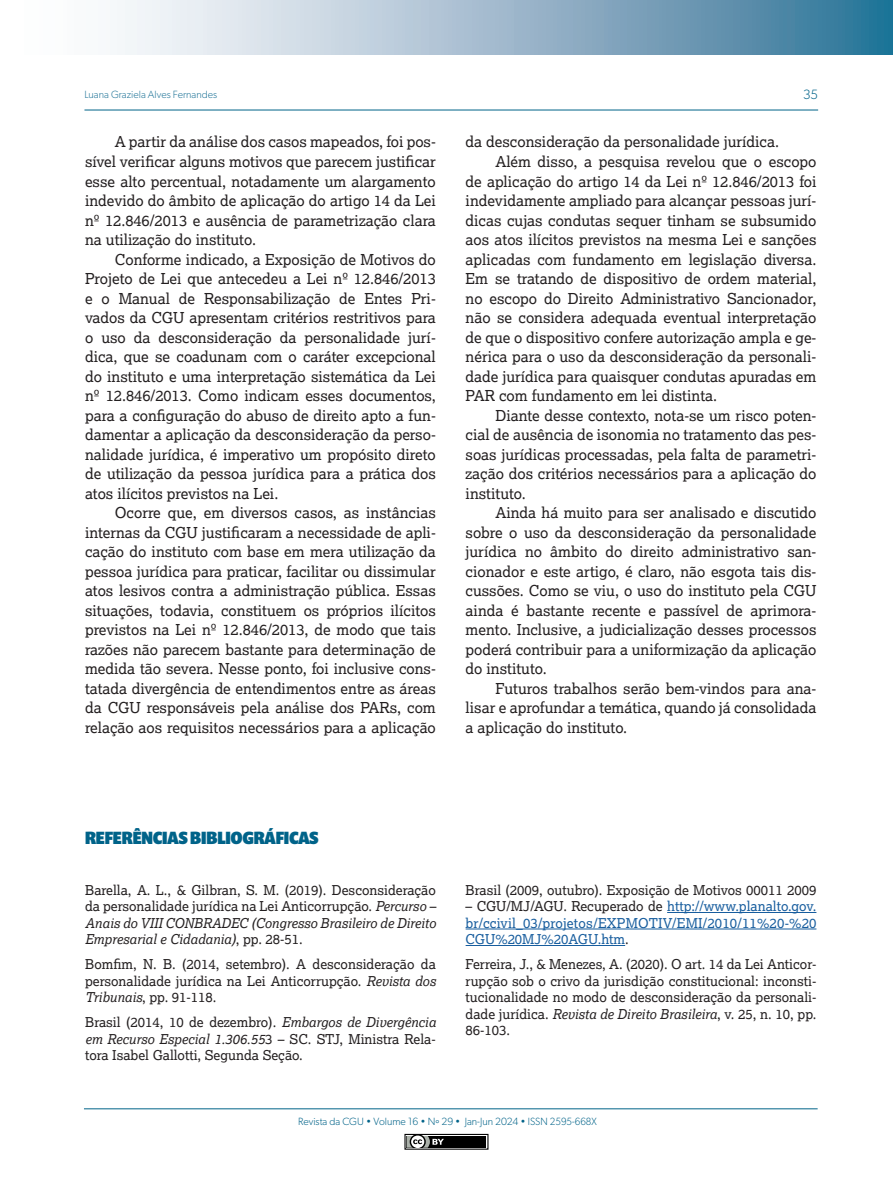
<style>
.page{position:relative;width:893px;height:1191px;background:#fff}
.page>*{position:absolute;margin:0;border:0;box-sizing:border-box;transform-origin:0 0}
.TÍTULO_CORRENTE{font:900 18px "Prenton RP Cond";color:#006389}
.TEXTO_DUAS_COLUNAS{font:15px/19.5px "Lexia";color:#231f20;text-align:justify}
.TEXTO_DUAS_COLUNAS_BIBLIOGRFIA{font:13.5px/16.5px "Lexia";color:#231f20;text-align:justify}
.TEXTO_DUAS_COLUNAS_BIBLIOGRFIA-2{font:13.5px/16.5px "Lexia";letter-spacing:.015em;color:#175d9e;text-align:justify}
.t1{font:300 13.5px "Gibson";color:#006389}
.t2{font:300 10.5px "Gibson";color:#006389}
.t3{font:300 10.5px "Gibson";color:#237699}
.s1{font-style:italic}
.s2{color:#231f20}
</style>
<div class="page">
<svg style="left:117px;top:0;width:776px;height:54px;background:#99b7cb"></svg>
<hr style="left:84px;top:110px;width:734px;height:1px;background:#006389">
<hr style="left:84px;top:1108px;width:734px;height:1px;background:#006389">
<div style="left:404px;top:1133px;width:84px;height:16px;border:1px solid #000"></div>
<div style="left:407px;top:1135px;width:79px;height:12px;background:#000"></div>
<svg style="left:407px;top:1135px;width:37px;height:12px"></svg>
<hr style="left:667px;top:912px;width:149px;height:1px;background:#175d9e">
<hr style="left:466px;top:928px;width:350px;height:1px;background:#175d9e">
<hr style="left:466px;top:945px;width:159px;height:1px;background:#175d9e">
<p class="t3" style="left:84px;top:88px;width:134px">Luana Graziela Alves Fernandes</p>
<p class="t1" style="left:803px;top:86px;width:17px">35</p>
<p class="TEXTO_DUAS_COLUNAS" style="left:85px;top:132px;width:352px;text-indent:30px">A partir da análise dos casos mapeados, foi pos&shy;sível verificar alguns motivos que parecem justificar esse alto percentual, notadamente um alargamento indevido do âmbito de aplicação do artigo 14 da Lei nº 12.846/2013 e ausência de parametrização clara na utilização do instituto.</p>
<p class="TEXTO_DUAS_COLUNAS" style="left:85px;top:249px;width:352px;text-indent:30px">Conforme indicado, a Exposição de Motivos do Projeto de Lei que antecedeu a Lei nº 12.846/2013 e o Manual de Responsabilização de Entes Pri&shy;vados da CGU apresentam critérios restritivos para o uso da desconsideração da personalidade jurí&shy;dica, que se coadunam com o caráter excepcional do instituto e uma interpretação sistemática da Lei nº 12.846/2013. Como indicam esses documentos, para a configuração do abuso de direito apto a fun&shy;damentar a aplicação da desconsideração da perso&shy;nalidade jurídica, é imperativo um propósito direto de utilização da pessoa jurídica para a prática dos atos ilícitos previstos na Lei.</p>
<p class="TEXTO_DUAS_COLUNAS" style="left:85px;top:502px;width:352px;text-indent:30px">Ocorre que, em diversos casos, as instâncias internas da CGU justificaram a necessidade de apli&shy;cação do instituto com base em mera utilização da pessoa jurídica para praticar, facilitar ou dissimular atos lesivos contra a administração pública. Essas situações, todavia, constituem os próprios ilícitos previstos na Lei nº 12.846/2013, de modo que tais razões não parecem bastante para determinação de medida tão severa. Nesse ponto, foi inclusive cons&shy;tatada divergência de entendimentos entre as áreas da CGU responsáveis pela análise dos PARs, com relação aos requisitos necessários para a aplicação</p>
<p class="TEXTO_DUAS_COLUNAS" style="left:466px;top:132px;width:315px">da desconsideração da personalidade jurídica.</p>
<p class="TEXTO_DUAS_COLUNAS" style="left:466px;top:151px;width:352px;text-indent:30px">Além disso, a pesquisa revelou que o escopo de aplicação do artigo 14 da Lei nº 12.846/2013 foi indevidamente ampliado para alcançar pessoas jurí&shy;dicas cujas condutas sequer tinham se subsumido aos atos ilícitos previstos na mesma Lei e sanções aplicadas com fundamento em legislação diversa.<br>Em se tratando de dispositivo de ordem material, no escopo do Direito Administrativo Sancionador, não se considera adequada eventual interpretação de que o dispositivo confere autorização ampla e ge&shy;nérica para o uso da desconsideração da personali&shy;dade jurídica para quaisquer condutas apuradas em PAR com fundamento em lei distinta.</p>
<p class="TEXTO_DUAS_COLUNAS" style="left:466px;top:405px;width:352px;text-indent:30px">Diante desse contexto, nota-se um risco poten&shy;cial de ausência de isonomia no tratamento das pes&shy;soas jurídicas processadas, pela falta de parametri&shy;zação dos critérios necessários para a aplicação do instituto.</p>
<p class="TEXTO_DUAS_COLUNAS" style="left:466px;top:502px;width:352px;text-indent:30px">Ainda há muito para ser analisado e discutido sobre o uso da desconsideração da personalidade jurídica no âmbito do direito administrativo san&shy;cionador e este artigo, é claro, não esgota tais dis&shy;cussões. Como se viu, o uso do instituto pela CGU ainda é bastante recente e passível de aprimora&shy;mento. Inclusive, a judicialização desses processos poderá contribuir para a uniformização da aplicação do instituto.</p>
<p class="TEXTO_DUAS_COLUNAS" style="left:466px;top:678px;width:352px;text-indent:30px">Futuros trabalhos serão bem-vindos para ana&shy;lisar e aprofundar a temática, quando já consolidada a aplicação do instituto.</p>
<p class="TÍTULO_CORRENTE" style="left:85px;top:826px;width:235px">REFERÊNCIAS BIBLIOGRÁFICAS</p>
<p class="TEXTO_DUAS_COLUNAS_BIBLIOGRFIA" style="left:85px;top:881px;width:352px">Barella, A. L., &amp; Gilbran, S. M. (2019). Desconsideração da personalidade jurídica na Lei Anticorrupção. <span class="s1">Percurso – Anais do VIII CONBRADEC (Congresso Brasileiro de Direito Empresarial e Cidadania)</span>, pp. 28-51.</p>
<p class="TEXTO_DUAS_COLUNAS_BIBLIOGRFIA" style="left:85px;top:955px;width:352px">Bomfim, N. B. (2014, setembro). A desconsideração da personalidade jurídica na Lei Anticorrupção. <span class="s1">Revista dos Tribunais</span>, pp. 91-118.</p>
<p class="TEXTO_DUAS_COLUNAS_BIBLIOGRFIA" style="left:85px;top:1013px;width:352px">Brasil (2014, 10 de dezembro). <span class="s1">Embargos de Divergência em Recurso Especial 1.306.55</span>3 – SC. STJ, Ministra Rela&shy;tora Isabel Gallotti, Segunda Seção.</p>
<p class="TEXTO_DUAS_COLUNAS_BIBLIOGRFIA" style="left:466px;top:881px;width:352px">Brasil (2009, outubro). Exposição de Motivos 00011 2009</p>
<p class="TEXTO_DUAS_COLUNAS_BIBLIOGRFIA-2" style="left:466px;top:897px;width:352px"><span class="s2">– CGU/MJ/AGU. Recuperado de</span> http://www.planalto.gov. br/ccivil_03/projetos/EXPMOTIV/EMI/2010/11%20-%20<br>CGU%20MJ%20AGU.htm<span class="s2">.</span></p>
<p class="TEXTO_DUAS_COLUNAS_BIBLIOGRFIA" style="left:466px;top:955px;width:352px">Ferreira, J., &amp; Menezes, A. (2020). O art. 14 da Lei Anticor&shy;rupção sob o crivo da jurisdição constitucional: inconsti&shy;tucionalidade no modo de desconsideração da personali&shy;dade jurídica. <span class="s1">Revista de Direito Brasileira</span>, v. 25, n. 10, pp.<br>86-103.</p>
<p class="t2" style="left:298px;top:1115px;width:300px">Revista da CGU • Volume 16 • Nº 29 • Jan-Jun 2024 • ISSN 2595-668X</p>
</div>
